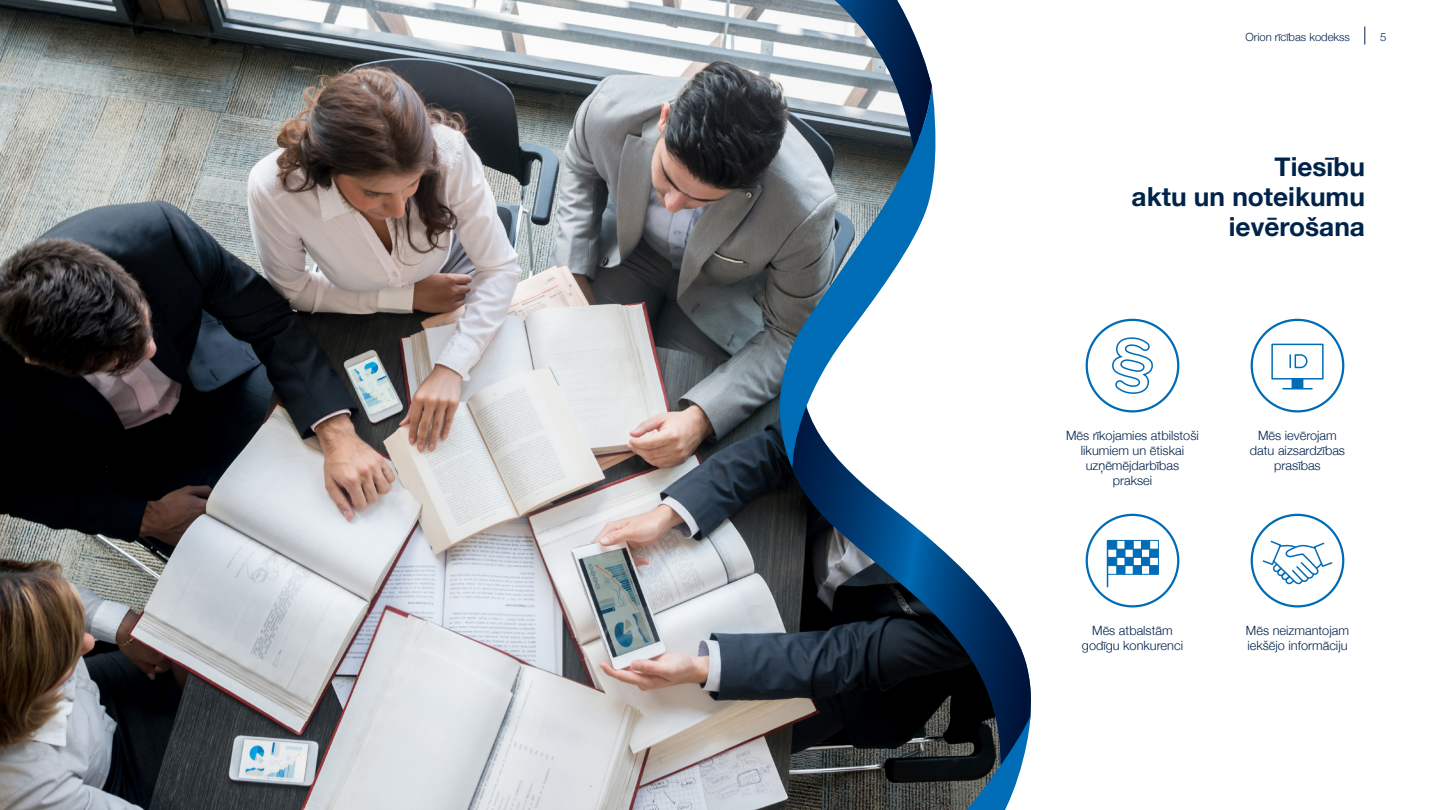
<style>
.page{position:relative;width:1440px;height:810px;background:#fff}
.page>*{position:absolute;margin:0;border:0;box-sizing:border-box;transform-origin:0 0}
.t1{font:700 26.25px/30px "Helvetica Neue";color:#00234a;text-align:right}
.t2{font:300 12.75px/15px "Helvetica Neue";color:#00234a;text-align:center}
.t3{font:300 11.25px "Helvetica Neue";color:#00234a}
</style>
<div class="page">
<img style="left:0;top:0;width:778px;height:810px">
<svg style="left:1085px;top:26px;width:281px;height:580px"></svg>
<svg style="left:778px;top:468px;width:253px;height:246px"></svg>
<svg style="left:735px;top:0;width:197px;height:151px"></svg>
<svg style="left:735px;top:714px;width:296px;height:96px;background:#424a4f"></svg>
<svg style="left:774px;top:87px;width:162px;height:381px"></svg>
<svg style="left:1365px;top:27px;width:1px;height:18px"></svg>
<div style="left:1251px;top:319px;width:93px;height:93px;border:2px solid #006cb6;border-radius:50%"></div>
<div style="left:1271px;top:344px;width:53px;height:36px;background:#fff;border:2px solid #006cb6"></div>
<div style="left:1292px;top:378px;width:11px;height:11px;background:#006cb6"></div>
<svg style="left:1283px;top:388px;width:29px;height:1px"></svg>
<svg style="left:1289px;top:354px;width:19px;height:15px"></svg>
<div style="left:1086px;top:319px;width:93px;height:93px;border:2px solid #006cb6;border-radius:50%"></div>
<svg style="left:1111px;top:337px;width:43px;height:58px"></svg>
<div style="left:1086px;top:514px;width:93px;height:94px;border:2px solid #006cb6;border-radius:50%"></div>
<svg style="left:1107px;top:540px;width:52px;height:35px"></svg>
<div style="left:1108px;top:557px;width:9px;height:9px;background:#006cb6;border:1px solid #006cb6"></div>
<div style="left:1108px;top:541px;width:9px;height:9px;background:#006cb6;border:1px solid #006cb6"></div>
<div style="left:1116px;top:565px;width:9px;height:9px;background:#006cb6;border:1px solid #006cb6"></div>
<div style="left:1116px;top:549px;width:9px;height:9px;background:#006cb6;border:1px solid #006cb6"></div>
<div style="left:1125px;top:557px;width:9px;height:9px;background:#006cb6;border:1px solid #006cb6"></div>
<div style="left:1125px;top:541px;width:9px;height:9px;background:#006cb6;border:1px solid #006cb6"></div>
<div style="left:1133px;top:565px;width:9px;height:9px;background:#006cb6;border:1px solid #006cb6"></div>
<div style="left:1133px;top:549px;width:9px;height:9px;background:#006cb6;border:1px solid #006cb6"></div>
<div style="left:1141px;top:557px;width:9px;height:9px;background:#006cb6;border:1px solid #006cb6"></div>
<div style="left:1141px;top:541px;width:9px;height:9px;background:#006cb6;border:1px solid #006cb6"></div>
<div style="left:1149px;top:565px;width:9px;height:9px;background:#006cb6;border:1px solid #006cb6"></div>
<div style="left:1149px;top:549px;width:9px;height:9px;background:#006cb6;border:1px solid #006cb6"></div>
<hr style="left:1107px;top:541px;width:1px;height:46px;background:#006cb6">
<div style="left:1251px;top:514px;width:93px;height:94px;border:2px solid #006cb6;border-radius:50%"></div>
<svg style="left:1261px;top:540px;width:73px;height:46px"></svg>
<p class="t3" style="left:1246px;top:28px;width:106px">Orion rīcības kodekss</p>
<p class="t3" style="left:1380px;top:28px;width:8px">5</p>
<h1 class="t1" style="left:1132px;top:152px;width:235px">Tiesību<br>aktu un noteikumu ievērošana</h1>
<p class="t2" style="left:1066px;top:427px;width:134px">Mēs rīkojamies atbilstoši likumiem un ētiskai uzņēmējdarbības praksei</p>
<p class="t2" style="left:1250px;top:427px;width:97px">Mēs ievērojam datu aizsardzības prasības</p>
<p class="t2" style="left:1082px;top:622px;width:103px">Mēs atbalstām godīgu konkurenci</p>
<p class="t2" style="left:1246px;top:622px;width:105px;text-align:left">Mēs neizmantojam iekšējo informāciju</p>
</div>
